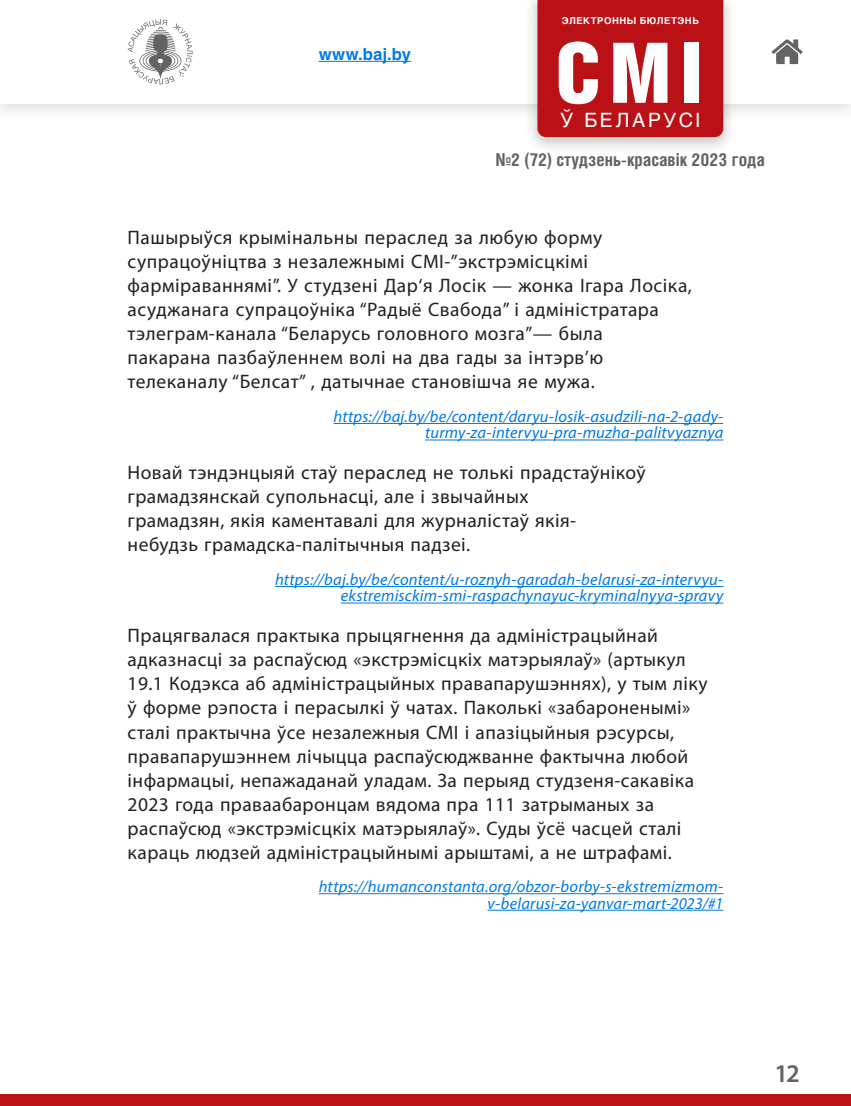
<style>
.page{position:relative;width:851px;height:1106px;background:#fff}
.page>*{position:absolute;margin:0;border:0;box-sizing:border-box;transform-origin:0 0}
.t1{font:83.55px "Helios Cond Black C";color:#fff}
.t2{font:600 25.5px "Myriad Pro";color:#636366}
.t3{font:19.5px/24px "Myriad Pro";letter-spacing:.02em;color:#231f20}
.t4{font:19.5px "Helios C";letter-spacing:.13em;color:#fff}
.t5{font:700 17.85px "Helios Cond C";color:#636366}
.t6{font:italic 16.5px/16.5px "Myriad Pro";letter-spacing:.01em;color:#007ae5;text-align:right}
.t7{font:700 16.5px "Helios C";letter-spacing:.01em;color:#007ae5}
.t8{font:700 9.45px "Helios C";letter-spacing:.06em;color:#fff}
</style>
<div class="page">
<div style="left:0;top:1094px;width:850px;height:12px;background:#b91115"></div>
<hr style="left:333px;top:423px;width:390px;height:1px;background:#007ae5">
<hr style="left:425px;top:439px;width:298px;height:1px;background:#007ae5">
<hr style="left:275px;top:586px;width:448px;height:1px;background:#007ae5">
<hr style="left:341px;top:602px;width:382px;height:1px;background:#007ae5">
<hr style="left:319px;top:893px;width:404px;height:1px;background:#007ae5">
<hr style="left:487px;top:909px;width:236px;height:1px;background:#007ae5">
<div style="left:0;top:0;width:850px;height:122px;background:#231f20;opacity:.15"></div>
<div style="left:0;top:0;width:850px;height:103px;background:#fff"></div>
<svg style="left:128px;top:19px;width:64px;height:65px"></svg>
<hr style="left:319px;top:61px;width:92px;height:1px;background:#007ae5">
<svg style="left:771px;top:39px;width:31px;height:25px"></svg>
<div style="left:523px;top:0;width:213px;height:155px;background:#231f20;opacity:.25"></div>
<div style="left:537px;top:0;width:186px;height:137px;background:#b91115"></div>
<p class="t7" style="left:319px;top:44px;width:94px">www.baj.by</p>
<p class="t8" style="left:561px;top:15px;width:139px">ЭЛЕКТРОННЫ БЮЛЕТЭНЬ</p>
<h1 class="t1" style="left:555px;top:25px;width:149px">СМІ</h1>
<p class="t4" style="left:560px;top:109px;width:141px">Ў БЕЛАРУСІ</p>
<p class="t5" style="left:496px;top:149px;width:270px">№2 (72) студзень-красавік 2023 года</p>
<p class="t3" style="left:128px;top:225px;width:565px">Пашырыўся крымінальны пераслед за любую форму супрацоўніцтва з незалежнымі СМІ-”экстрэмісцкімі фарміраваннямі”. У студзені Дар‘я Лосік — жонка Ігара Лосіка, асуджанага супрацоўніка “Радыё Свабода” і адміністратара тэлеграм-канала “Беларусь головного мозга”— была<br>пакарана пазбаўленнем волі на два гады за інтэрв’ю телеканалу “Белсат” , датычнае становішча яе мужа.</p>
<p class="t6" style="left:333px;top:408px;width:391px">https://baj.by/be/content/daryu-losik-asudzili-na-2-gady&shy;turmy-za-intervyu-pra-muzha-palitvyaznya</p>
<p class="t3" style="left:128px;top:460px;width:519px">Новай тэндэнцыяй стаў пераслед не толькі прадстаўнікоў грамадзянскай супольнасці, але і звычайных<br>грамадзян, якія каментавалі для журналістаў якія&shy;небудзь грамадска-палітычныя падзеі.</p>
<p class="t6" style="left:275px;top:571px;width:449px">https://baj.by/be/content/u-roznyh-garadah-belarusi-za-intervyu&shy;ekstremisckim-smi-raspachynayuc-kryminalnyya-spravy</p>
<p class="t3" style="left:128px;top:623px;width:581px">Працягвалася практыка прыцягнення да адміністрацыйнай адказнасці за распаўсюд «экстрэмісцкіх матэрыялаў» (артыкул 19.1 Кодэкса аб адміністрацыйных правапарушэннях), у тым ліку ў форме рэпоста і перасылкі ў чатах. Паколькі «забароненымі» сталі практычна ўсе незалежныя СМІ і апазіцыйныя рэсурсы, правапарушэннем лічыцца распаўсюджванне фактычна любой інфармацыі, непажаданай уладам. За перыяд студзеня-сакавіка 2023 года праваабаронцам вядома пра 111 затрыманых за распаўсюд «экстрэмісцкіх матэрыялаў». Суды ўсё часцей сталі караць людзей адміністрацыйнымі арыштамі, а не штрафамі.</p>
<p class="t6" style="left:319px;top:878px;width:406px">https://humanconstanta.org/obzor-borby-s-ekstremizmom&shy;v-belarusi-za-yanvar-mart-2023/#1</p>
<h2 class="t2" style="left:774px;top:1057px;width:27px">12</h2>
</div>
